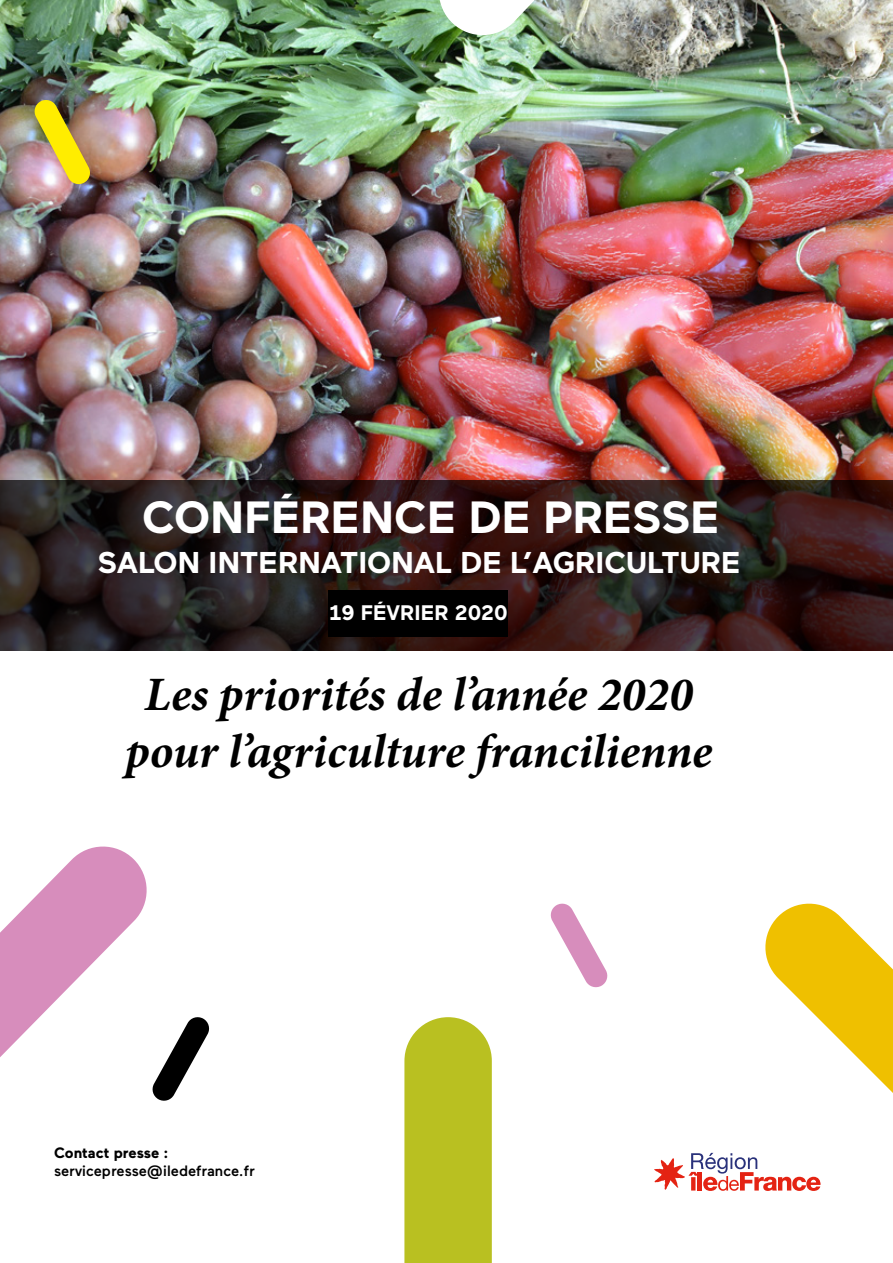
<style>
.page{position:relative;width:893px;height:1263px;background:#fff}
.page>*{position:absolute;margin:0;border:0;box-sizing:border-box;transform-origin:0 0}
.t1{font:italic 700 48px/57.6px "Minion Pro";color:#000;text-align:center}
.t2{font:700 45px "Maax";color:#fff}
.t3{font:700 30px "Maax";color:#fff}
.t4{font:700 21px "Maax";color:#fff}
.t5{font:500 15px "Maax";color:#000}
.t6{font:700 15px "Maax";color:#000}
</style>
<div class="page">
<img style="left:0;top:0;width:893px;height:480px">
<svg style="left:0;top:480px;width:893px;height:170px;background:#2c1c1b"></svg>
<div style="left:404px;top:1017px;width:88px;height:246px;background:#b9c021"></div>
<svg style="left:550px;top:903px;width:58px;height:85px"></svg>
<svg style="left:0;top:846px;width:210px;height:255px"></svg>
<img style="left:33px;top:98px;width:59px;height:88px">
<svg style="left:654px;top:903px;width:239px;height:288px"></svg>
<div style="left:328px;top:590px;width:180px;height:46px;background:#000"></div>
<img style="left:434px;top:0;width:281px;height:40px">
<p class="t2" style="left:142px;top:493px;width:579px">CONFÉRENCE DE PRESSE</p>
<p class="t3" style="left:98px;top:547px;width:644px">SALON INTERNATIONAL DE L’AGRICULTURE</p>
<p class="t4" style="left:330px;top:602px;width:180px">19 FÉVRIER 2020</p>
<p class="t1" style="left:125px;top:665px;width:589px">Les priorités de l’année 2020 pour l’agriculture francilienne</p>
<p class="t6" style="left:54px;top:1145px;width:116px">Contact presse :</p>
<p class="t5" style="left:54px;top:1163px;width:202px">servicepresse@iledefrance.fr</p>
</div>
